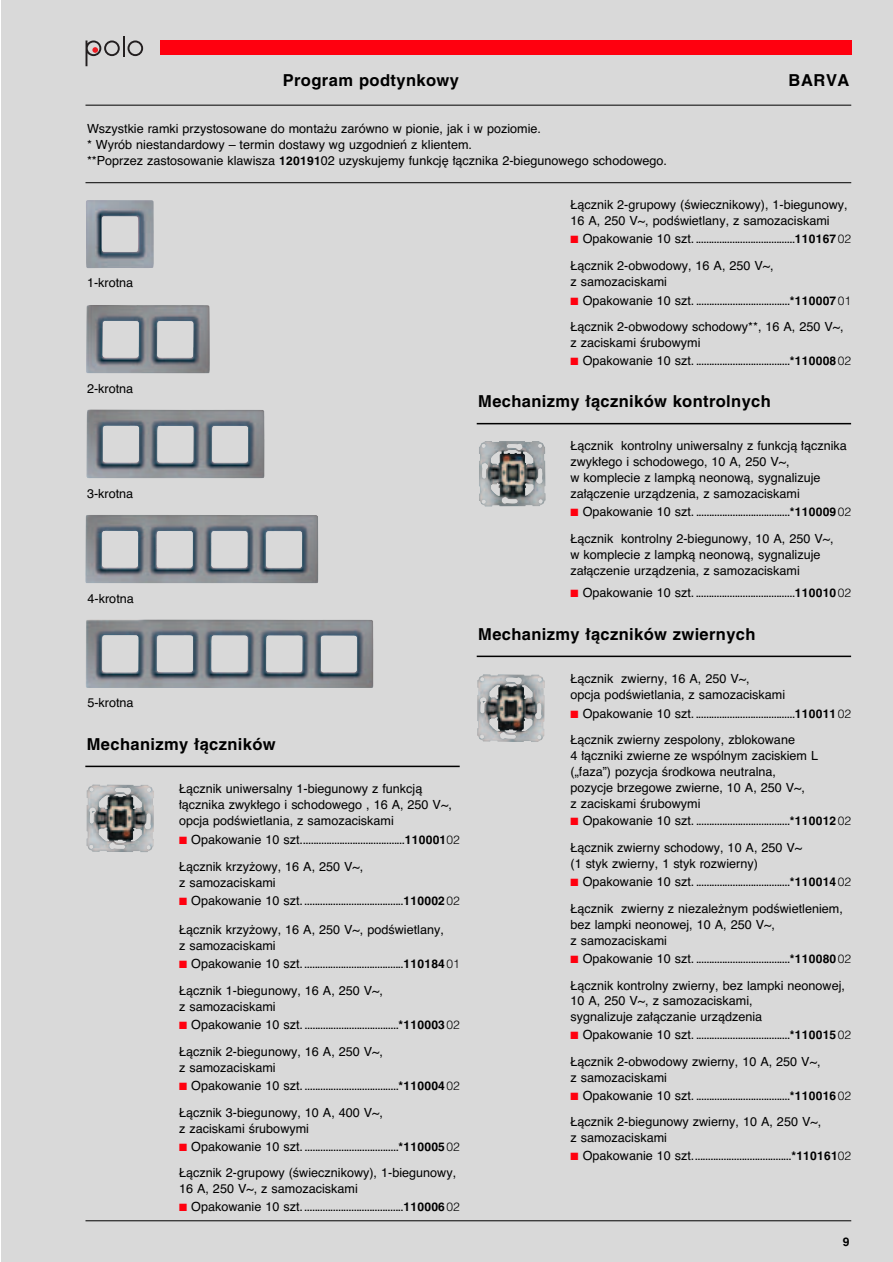
<style>
.page{position:relative;width:893px;height:1262px;background:#fff}
.page>*{position:absolute;margin:0;border:0;box-sizing:border-box;transform-origin:0 0}
.t1{font:700 16.5px "Phelvetica";letter-spacing:.02em;color:#000}
.t2{font:12px/15.9px "Phelvetica";color:#000}
.t3{font:700 12px "Phelvetica";color:#000}
.t4{font:700 9px "Phelvetica";color:#000}
.s1{font-weight:700}
.s2{color:#ff000f}
.s3{font-weight:400;font-size:12px}
.s4{font-size:12px}
.s5{font-weight:300;font-size:12px}
</style>
<div class="page">
<div style="left:1px;top:0;width:891px;height:1262px;background:#d9d9d9"></div>
<hr style="left:85px;top:105px;width:766px;height:1px;background:#000">
<hr style="left:85px;top:1220px;width:766px;height:1px;background:#000">
<hr style="left:85px;top:182px;width:766px;height:1px;background:#000">
<img style="left:86px;top:200px;width:68px;height:68px">
<img style="left:86px;top:305px;width:124px;height:68px">
<img style="left:86px;top:409px;width:178px;height:69px">
<img style="left:85px;top:515px;width:233px;height:68px">
<img style="left:86px;top:619px;width:287px;height:69px">
<hr style="left:85px;top:765px;width:374px;height:2px;background:#000">
<img style="left:86px;top:784px;width:68px;height:68px">
<hr style="left:476px;top:423px;width:375px;height:1px;background:#000">
<img style="left:479px;top:441px;width:66px;height:65px">
<hr style="left:476px;top:655px;width:375px;height:2px;background:#000">
<img style="left:477px;top:674px;width:67px;height:68px">
<div style="left:160px;top:40px;width:691px;height:15px;background:#ff000f"></div>
<svg style="left:127px;top:40px;width:16px;height:16px"></svg>
<hr style="left:123px;top:36px;width:2px;height:20px;background:#231f20">
<svg style="left:85px;top:40px;width:35px;height:26px"></svg>
<h1 class="t1" style="left:283px;top:74px;width:178px">Program podtynkowy</h1>
<h1 class="t1" style="left:788px;top:74px;width:62px">BARVA</h1>
<p class="t2" style="left:87px;top:122px;width:581px">Wszystkie ramki przystosowane do monta˝u zarówno w pionie, jak i w poziomie.<br>* Wyrób niestandardowy – termin dostawy wg uzgodnieƒ z klientem.<br>**Poprzez zastosowanie klawisza <span class="s1">120191</span>02 uzyskujemy funkcj´ ∏àcznika 2-biegunowego schodowego.</p>
<p class="t2" style="left:570px;top:198px;width:278px">¸àcznik 2-grupowy (Êwiecznikowy), 1-biegunowy,<br>16 A, 250 V~, podÊwietlany, z samozaciskami</p>
<p class="t2" style="left:87px;top:276px;width:48px">1-krotna</p>
<p class="t2" style="left:87px;top:381px;width:48px">2-krotna</p>
<p class="t2" style="left:87px;top:486px;width:48px">3-krotna</p>
<p class="t2" style="left:88px;top:591px;width:48px">4-krotna</p>
<p class="t2" style="left:87px;top:696px;width:48px">5-krotna</p>
<h1 class="t1" style="left:87px;top:738px;width:190px">Mechanizmy ∏àczników</h1>
<p class="t2" style="left:179px;top:782px;width:274px">¸àcznik uniwersalny 1-biegunowy z funkcjà ∏àcznika zwyk∏ego i schodowego , 16 A, 250 V~, opcja podÊwietlania, z samozaciskami</p>
<p class="t4" style="left:179px;top:837px;width:282px"><span class="s2">■</span> <span class="s3">Opakowanie 10 szt.</span>.......................................<span class="s4">110001</span><span class="s5">02</span></p>
<p class="t2" style="left:179px;top:859px;width:186px">¸àcznik krzy˝owy, 16 A, 250 V~, z samozaciskami</p>
<p class="t4" style="left:179px;top:898px;width:282px"><span class="s2">■</span> <span class="s3">Opakowanie 10 szt.</span> ......................................<span class="s4">110002</span><span class="s5">02</span></p>
<p class="t2" style="left:179px;top:923px;width:266px">¸àcznik krzy˝owy, 16 A, 250 V~, podÊwietlany, z samozaciskami</p>
<p class="t4" style="left:179px;top:962px;width:282px"><span class="s2">■</span> <span class="s3">Opakowanie 10 szt.</span> ......................................<span class="s4">110184</span><span class="s5">01</span></p>
<p class="t2" style="left:179px;top:984px;width:205px">¸àcznik 1-biegunowy, 16 A, 250 V~, z samozaciskami</p>
<p class="t4" style="left:179px;top:1022px;width:282px"><span class="s2">■</span> <span class="s3">Opakowanie 10 szt.</span> ....................................<span class="s4">*110003</span><span class="s5">02</span></p>
<p class="t2" style="left:179px;top:1044px;width:205px">¸àcznik 2-biegunowy, 16 A, 250 V~, z samozaciskami</p>
<p class="t4" style="left:179px;top:1083px;width:282px"><span class="s2">■</span> <span class="s3">Opakowanie 10 szt.</span> ....................................<span class="s4">*110004</span><span class="s5">02</span></p>
<p class="t2" style="left:179px;top:1105px;width:205px">¸àcznik 3-biegunowy, 10 A, 400 V~, z zaciskami Êrubowymi</p>
<p class="t4" style="left:179px;top:1144px;width:282px"><span class="s2">■</span> <span class="s3">Opakowanie 10 szt.</span> ....................................<span class="s4">*110005</span><span class="s5">02</span></p>
<p class="t2" style="left:179px;top:1166px;width:278px">¸àcznik 2-grupowy (Êwiecznikowy), 1-biegunowy,<br>16 A, 250 V~, z samozaciskami</p>
<p class="t4" style="left:179px;top:1204px;width:282px"><span class="s2">■</span> <span class="s3">Opakowanie 10 szt.</span> ......................................<span class="s4">110006</span><span class="s5">02</span></p>
<p class="t4" style="left:570px;top:237px;width:282px"><span class="s2">■</span> <span class="s3">Opakowanie 10 szt.</span> ......................................<span class="s4">110167</span><span class="s5">02</span></p>
<p class="t2" style="left:570px;top:259px;width:205px">¸àcznik 2-obwodowy, 16 A, 250 V~, z samozaciskami</p>
<p class="t4" style="left:570px;top:298px;width:282px"><span class="s2">■</span> <span class="s3">Opakowanie 10 szt.</span> ....................................<span class="s4">*110007</span><span class="s5">01</span></p>
<p class="t2" style="left:570px;top:320px;width:275px">¸àcznik 2-obwodowy schodowy**, 16 A, 250 V~, z zaciskami Êrubowymi</p>
<p class="t4" style="left:570px;top:358px;width:282px"><span class="s2">■</span> <span class="s3">Opakowanie 10 szt.</span> ....................................<span class="s4">*110008</span><span class="s5">02</span></p>
<h1 class="t1" style="left:478px;top:395px;width:294px">Mechanizmy ∏àczników kontrolnych</h1>
<p class="t2" style="left:570px;top:439px;width:278px">¸àcznik kontrolny uniwersalny z funkcjà ∏àcznika zwyk∏ego i schodowego, 10 A, 250 V~,<br>w komplecie z lampkà neonowà, sygnalizuje za∏àczenie urzàdzenia, z samozaciskami</p>
<p class="t4" style="left:570px;top:509px;width:282px"><span class="s2">■</span> <span class="s3">Opakowanie 10 szt.</span> ....................................<span class="s4">*110009</span><span class="s5">02</span></p>
<p class="t2" style="left:570px;top:532px;width:265px">¸àcznik kontrolny 2-biegunowy, 10 A, 250 V~, w komplecie z lampkà neonowà, sygnalizuje za∏àczenie urzàdzenia, z samozaciskami</p>
<p class="t4" style="left:570px;top:591px;width:282px"><span class="s2">■</span> <span class="s3">Opakowanie 10 szt.</span> ......................................<span class="s4">110010</span><span class="s5">02</span></p>
<h1 class="t1" style="left:478px;top:628px;width:279px">Mechanizmy ∏àczników zwiernych</h1>
<p class="t2" style="left:570px;top:672px;width:216px">¸àcznik zwierny, 16 A, 250 V~,<br>opcja podÊwietlania, z samozaciskami</p>
<p class="t4" style="left:570px;top:711px;width:282px"><span class="s2">■</span> <span class="s3">Opakowanie 10 szt.</span> ......................................<span class="s4">110011</span><span class="s5">02</span></p>
<p class="t2" style="left:570px;top:732px;width:249px">¸àcznik zwierny zespolony, zblokowane<br>4 ∏àczniki zwierne ze wspólnym zaciskiem L („faza”) pozycja Êrodkowa neutralna, pozycje brzegowe zwierne, 10 A, 250 V~,<br>z zaciskami Êrubowymi</p>
<p class="t4" style="left:570px;top:819px;width:282px"><span class="s2">■</span> <span class="s3">Opakowanie 10 szt.</span> ....................................<span class="s4">*110012</span><span class="s5">02</span></p>
<p class="t2" style="left:570px;top:841px;width:233px">¸àcznik zwierny schodowy, 10 A, 250 V~ (1 styk zwierny, 1 styk rozwierny)</p>
<p class="t4" style="left:570px;top:880px;width:282px"><span class="s2">■</span> <span class="s3">Opakowanie 10 szt.</span> ....................................<span class="s4">*110014</span><span class="s5">02</span></p>
<p class="t2" style="left:570px;top:901px;width:274px">¸àcznik zwierny z niezale˝nym podÊwietleniem, bez lampki neonowej, 10 A, 250 V~,<br>z samozaciskami</p>
<p class="t4" style="left:570px;top:956px;width:282px"><span class="s2">■</span> <span class="s3">Opakowanie 10 szt.</span> ....................................<span class="s4">*110080</span><span class="s5">02</span></p>
<p class="t2" style="left:570px;top:978px;width:276px">¸àcznik kontrolny zwierny, bez lampki neonowej,<br>10 A, 250 V~, z samozaciskami,<br>sygnalizuje za∏àczanie urzàdzenia</p>
<p class="t4" style="left:570px;top:1033px;width:282px"><span class="s2">■</span> <span class="s3">Opakowanie 10 szt.</span> ....................................<span class="s4">*110015</span><span class="s5">02</span></p>
<p class="t2" style="left:570px;top:1055px;width:251px">¸àcznik 2-obwodowy zwierny, 10 A, 250 V~, z samozaciskami</p>
<p class="t4" style="left:570px;top:1093px;width:282px"><span class="s2">■</span> <span class="s3">Opakowanie 10 szt.</span> ....................................<span class="s4">*110016</span><span class="s5">02</span></p>
<p class="t2" style="left:570px;top:1115px;width:252px">¸àcznik 2-biegunowy zwierny, 10 A, 250 V~, z samozaciskami</p>
<p class="t4" style="left:570px;top:1153px;width:282px"><span class="s2">■</span> <span class="s3">Opakowanie 10 szt.</span>.....................................<span class="s4">*110161</span><span class="s5">02</span></p>
<p class="t3" style="left:842px;top:1237px;width:8px">9</p>
</div>
